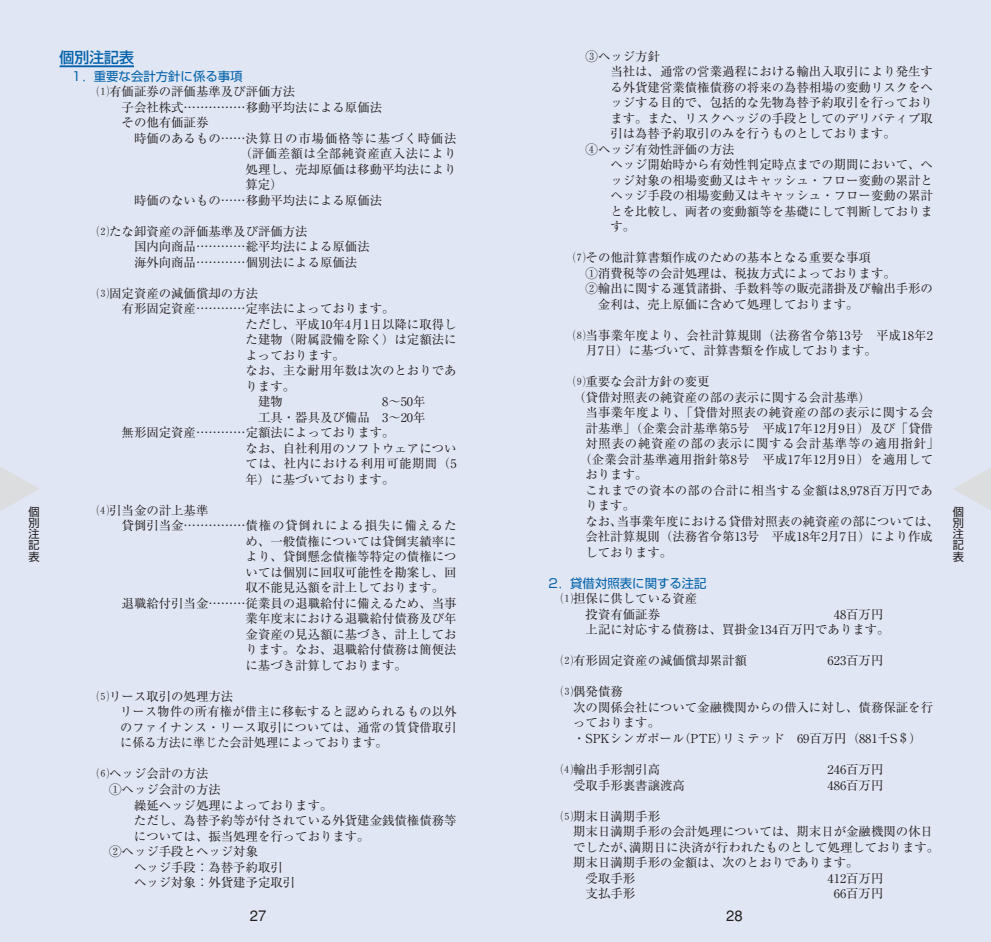
<style>
.page{position:relative;width:991px;height:942px;background:#fff}
.page>*{position:absolute;margin:0;border:0;box-sizing:border-box;transform-origin:0 0}
.t1{font:500 14.88px "Shin Go";color:#0161aa}
.t2{font:500 14.88px "Gothic BBB";color:#231f20}
.t3{font:12.42px/15.6px "Ryumin";color:#231f20}
.t4{font:12.42px/15.6px "Ryumin";letter-spacing:.025em;color:#231f20}
.t5{font:12.42px "Ryumin";letter-spacing:.03em;color:#231f20}
.t6{font:12.42px "Ryumin";letter-spacing:.065em;color:#231f20}
.t7{font:12.42px "Ryumin";letter-spacing:.02em;color:#231f20}
.t8{font:12.42px "Shin Go";color:#0161aa}
.t9{font:12.42px "Ryumin";letter-spacing:.06em;color:#231f20}
.t10{font:11.2px/11.2px "Shin Go";color:#231f20;text-align:justify}
.s1{font-family:"BLS Gaiji ST Rmr"}
</style>
<div class="page">
<div style="left:0;top:0;width:990px;height:942px;background:#e0e6f3"></div>
<hr style="left:60px;top:65px;width:74px;height:2px;background:#0161aa">
<svg style="left:954px;top:468px;width:36px;height:41px"></svg>
<svg style="left:0;top:467px;width:39px;height:44px"></svg>
<p class="t10" style="left:29px;top:507px;width:13px">個別注記表</p>
<p class="t1" style="left:60px;top:51px;width:76px">個別注記表</p>
<p class="t8" style="left:72px;top:71px;width:172px">1．重要な会計方針に係る事項</p>
<p class="t3" style="left:122px;top:85px;width:262px;text-indent:-25px"><span class="s1">盧</span>有価証券の評価基準及び評価方法<br>子会社株式……………移動平均法による原価法その他有価証券</p>
<p class="t6" style="left:134px;top:134px;width:324px">時価のあるもの……決算日の市場価格等に基づく時価法</p>
<p class="t5" style="left:239px;top:149px;width:219px">（評価差額は全部純資産直入法により</p>
<p class="t3" style="left:245px;top:163px;width:212px">処理し、売却原価は移動平均法により</p>
<p class="t3" style="left:245px;top:178px;width:39px">算定）</p>
<p class="t3" style="left:134px;top:194px;width:250px">時価のないもの……移動平均法による原価法</p>
<p class="t3" style="left:134px;top:225px;width:237px;text-indent:-37px"><span class="s1">盪</span>たな卸資産の評価基準及び評価方法<br>国内向商品…………総平均法による原価法海外向商品…………個別法による原価法</p>
<p class="t3" style="left:97px;top:287px;width:163px"><span class="s1">蘯</span>固定資産の減価償却の方法</p>
<p class="t3" style="left:122px;top:302px;width:274px">有形固定資産…………定率法によっております。</p>
<p class="t3" style="left:245px;top:318px;width:212px">ただし、平成10年4月1日以降に取得し</p>
<p class="t3" style="left:245px;top:333px;width:212px">た建物（附属設備を除く）は定額法に</p>
<p class="t3" style="left:245px;top:349px;width:101px">よっております。</p>
<p class="t3" style="left:245px;top:364px;width:212px">なお、主な耐用年数は次のとおりであ</p>
<p class="t3" style="left:245px;top:380px;width:51px">ります。</p>
<p class="t3" style="left:258px;top:411px;width:169px">工具・器具及び備品　3～20年</p>
<p class="t3" style="left:122px;top:426px;width:274px">無形固定資産…………定額法によっております。</p>
<p class="t3" style="left:245px;top:442px;width:212px">なお、自社利用のソフトウェアについ</p>
<p class="t5" style="left:245px;top:459px;width:212px">ては、社内における利用可能期間（5</p>
<p class="t3" style="left:245px;top:473px;width:150px">年）に基づいております。</p>
<p class="t3" style="left:97px;top:504px;width:113px"><span class="s1">盻</span>引当金の計上基準</p>
<p class="t6" style="left:122px;top:521px;width:336px">貸倒引当金……………債権の貸倒れによる損失に備えるた</p>
<p class="t3" style="left:245px;top:535px;width:212px">め、一般債権については貸倒実績率に</p>
<p class="t3" style="left:245px;top:550px;width:212px">より、貸倒懸念債権等特定の債権につ</p>
<p class="t3" style="left:245px;top:566px;width:212px">いては個別に回収可能性を勘案し、回</p>
<p class="t3" style="left:245px;top:581px;width:200px">収不能見込額を計上しております。</p>
<p class="t3" style="left:122px;top:597px;width:336px">退職給付引当金………従業員の退職給付に備えるため、当事</p>
<p class="t3" style="left:245px;top:612px;width:212px">業年度末における退職給付債務及び年</p>
<p class="t3" style="left:245px;top:628px;width:212px">金資産の見込額に基づき、計上してお</p>
<p class="t3" style="left:245px;top:643px;width:212px">ります。なお、退職給付債務は簡便法</p>
<p class="t3" style="left:245px;top:659px;width:163px">に基づき計算しております。</p>
<p class="t4" style="left:120px;top:690px;width:338px;text-indent:-23px"><span class="s1">眈</span>リース取引の処理方法<br>リース物件の所有権が借主に移転すると認められるもの以外のファイナンス・リース取引については、通常の賃貸借取引に係る方法に準じた会計処理によっております。</p>
<p class="t3" style="left:97px;top:767px;width:113px"><span class="s1">眇</span>ヘッジ会計の方法</p>
<p class="t3" style="left:109px;top:783px;width:113px"><span class="s1">漓</span>ヘッジ会計の方法</p>
<p class="t3" style="left:134px;top:798px;width:200px">繰延ヘッジ処理によっております。</p>
<p class="t3" style="left:134px;top:814px;width:324px">ただし、為替予約等が付されている外貨建金銭債権債務等</p>
<p class="t3" style="left:134px;top:829px;width:237px">については、振当処理を行っております。</p>
<p class="t3" style="left:109px;top:845px;width:150px"><span class="s1">滷</span>ヘッジ手段とヘッジ対象</p>
<p class="t3" style="left:134px;top:860px;width:150px">ヘッジ手段：為替予約取引</p>
<p class="t3" style="left:134px;top:876px;width:163px">ヘッジ対象：外貨建予定取引</p>
<p class="t3" style="left:585px;top:50px;width:76px"><span class="s1">澆</span>ヘッジ方針</p>
<p class="t3" style="left:610px;top:65px;width:324px">当社は、通常の営業過程における輸出入取引により発生す</p>
<p class="t3" style="left:610px;top:81px;width:324px">る外貨建営業債権債務の将来の為替相場の変動リスクをヘ</p>
<p class="t3" style="left:610px;top:96px;width:324px">ッジする目的で、包括的な先物為替予約取引を行っており</p>
<p class="t3" style="left:610px;top:112px;width:324px">ます。また、リスクヘッジの手段としてのデリバティブ取</p>
<p class="t3" style="left:610px;top:127px;width:287px">引は為替予約取引のみを行うものとしております。</p>
<p class="t3" style="left:585px;top:143px;width:150px"><span class="s1">潺</span>ヘッジ有効性評価の方法</p>
<p class="t3" style="left:610px;top:158px;width:324px">ヘッジ開始時から有効性判定時点までの期間において、ヘ</p>
<p class="t3" style="left:610px;top:174px;width:324px">ッジ対象の相場変動又はキャッシュ・フロー変動の累計と</p>
<p class="t3" style="left:610px;top:189px;width:324px">ヘッジ手段の相場変動又はキャッシュ・フロー変動の累計</p>
<p class="t3" style="left:610px;top:205px;width:324px">とを比較し、両者の変動額等を基礎にして判断しておりま</p>
<p class="t3" style="left:610px;top:220px;width:26px">す。</p>
<p class="t3" style="left:573px;top:251px;width:299px"><span class="s1">眄</span>その他計算書類作成のための基本となる重要な事項</p>
<p class="t3" style="left:585px;top:267px;width:312px"><span class="s1">漓</span>消費税等の会計処理は、税抜方式によっております。</p>
<p class="t3" style="left:585px;top:282px;width:349px"><span class="s1">滷</span>輸出に関する運賃諸掛、手数料等の販売諸掛及び輸出手形の</p>
<p class="t3" style="left:598px;top:298px;width:262px">金利は、売上原価に含めて処理しております。</p>
<p class="t3" style="left:585px;top:329px;width:349px;text-indent:-12px"><span class="s1">眩</span>当事業年度より、会社計算規則（法務省令第13号　平成18年2月7日）に基づいて、計算書類を作成しております。</p>
<p class="t3" style="left:573px;top:375px;width:138px"><span class="s1">眤</span>重要な会計方針の変更</p>
<p class="t3" style="left:573px;top:391px;width:299px">（貸借対照表の純資産の部の表示に関する会計基準）</p>
<p class="t7" style="left:585px;top:408px;width:349px">当事業年度より、「貸借対照表の純資産の部の表示に関する会</p>
<p class="t3" style="left:585px;top:422px;width:349px">計基準」（企業会計基準第5号　平成17年12月9日）及び「貸借</p>
<p class="t9" style="left:585px;top:439px;width:355px">対照表の純資産の部の表示に関する会計基準等の適用指針」</p>
<p class="t3" style="left:579px;top:453px;width:355px">（企業会計基準適用指針第8号　平成17年12月9日）を適用して</p>
<p class="t3" style="left:585px;top:468px;width:64px">おります。</p>
<p class="t5" style="left:585px;top:486px;width:349px">これまでの資本の部の合計に相当する金額は8,978百万円であ</p>
<p class="t3" style="left:585px;top:499px;width:51px">ります。</p>
<p class="t3" style="left:585px;top:515px;width:355px">なお、当事業年度における貸借対照表の純資産の部については、</p>
<p class="t3" style="left:585px;top:530px;width:349px">会社計算規則（法務省令第13号　平成18年2月7日）により作成</p>
<p class="t3" style="left:585px;top:546px;width:88px">しております。</p>
<p class="t8" style="left:548px;top:578px;width:160px">2．貸借対照表に関する注記</p>
<p class="t3" style="left:585px;top:592px;width:113px;text-indent:-25px"><span class="s1">盧</span>担保に供している資産投資有価証券</p>
<p class="t3" style="left:585px;top:608px;width:305px;text-indent:248px">48百万円上記に対応する債務は、買掛金134百万円であります。</p>
<p class="t3" style="left:561px;top:654px;width:188px"><span class="s1">盪</span>有形固定資産の減価償却累計額</p>
<p class="t3" style="left:827px;top:654px;width:57px">623百万円</p>
<p class="t3" style="left:573px;top:685px;width:361px;text-indent:-12px"><span class="s1">蘯</span>偶発債務<br>次の関係会社について金融機関からの借入に対し、債務保証を行っております。<br>・SPKシンガポール（PTE）リミテッド　69百万円（881千S＄）</p>
<p class="t3" style="left:561px;top:763px;width:101px"><span class="s1">盻</span>輸出手形割引高</p>
<p class="t3" style="left:827px;top:763px;width:57px">246百万円</p>
<p class="t3" style="left:573px;top:778px;width:113px">受取手形裏書譲渡高</p>
<p class="t3" style="left:827px;top:778px;width:57px">486百万円</p>
<p class="t3" style="left:561px;top:809px;width:101px"><span class="s1">眈</span>期末日満期手形</p>
<p class="t3" style="left:573px;top:825px;width:361px">期末日満期手形の会計処理については、期末日が金融機関の休日</p>
<p class="t3" style="left:573px;top:840px;width:367px">でしたが、満期日に決済が行われたものとして処理しております。</p>
<p class="t3" style="left:573px;top:856px;width:287px">期末日満期手形の金額は、次のとおりであります。</p>
<p class="t3" style="left:585px;top:871px;width:51px">受取手形</p>
<p class="t3" style="left:827px;top:871px;width:57px">412百万円</p>
<p class="t3" style="left:585px;top:887px;width:51px">支払手形</p>
<p class="t3" style="left:833px;top:887px;width:51px">66百万円</p>
<p class="t2" style="left:250px;top:910px;width:18px">27</p>
<p class="t2" style="left:726px;top:910px;width:18px">28</p>
<p class="t10" style="left:952px;top:507px;width:13px">個別注記表</p>
</div>
